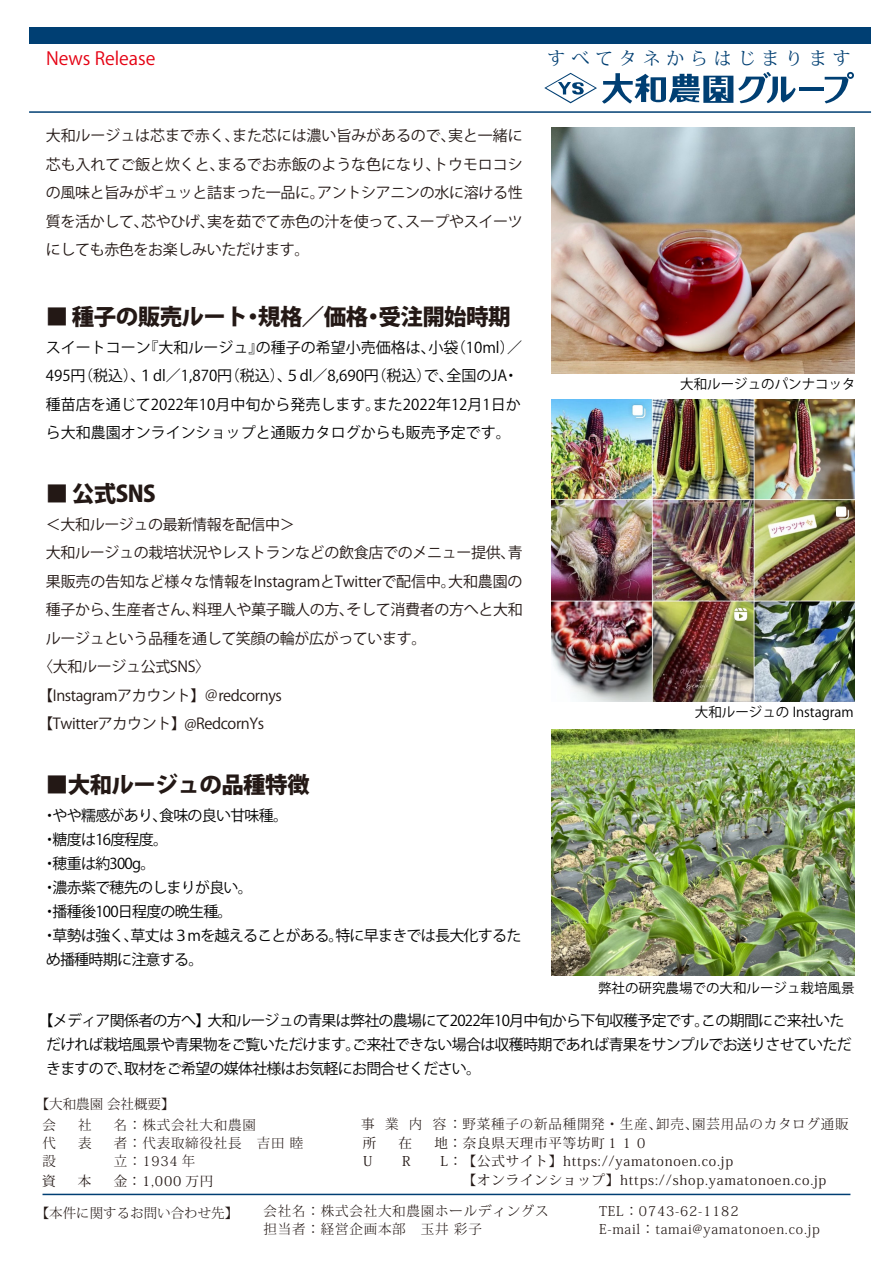
<style>
.page{position:relative;width:893px;height:1263px;background:#fff}
.page>*{position:absolute;margin:0;border:0;box-sizing:border-box;transform-origin:0 0}
.t1{font:800 22.5px "Koz Go Pro";letter-spacing:-.025em;color:#231815}
.t2{font:18px "Koz Min Pro";letter-spacing:.32em;color:#003f73}
.t3{font:18px "Koz Go Pro";color:#e50012}
.t4{font:15px/28.5px "Koz Go Pro";letter-spacing:-.02em;color:#231815;text-align:justify}
.t5{font:15px/24px "Koz Go Pro";letter-spacing:-.05em;color:#000}
.t6{font:15px/28.5px "Koz Go Pro";color:#000}
.t7{font:300 13.5px/18px "Koz Min Pro";letter-spacing:.06em;color:#231815}
.t8{font:13.5px "Koz Min Pro";letter-spacing:.06em;color:#231815}
.t9{font:13.5px "Koz Go Pro";color:#000}
.t10{font:300 13.5px/21.6px "Koz Min Pro";color:#231815}
</style>
<div class="page">
<hr style="left:43px;top:1194px;width:807px;height:1px;background:#003f73">
<div style="left:29px;top:27px;width:842px;height:17px;background:#003f73"></div>
<hr style="left:29px;top:111px;width:842px;height:2px;background:#003f73">
<hr style="left:799px;top:88px;width:25px;height:3px;background:#003f73">
<svg style="left:825px;top:72px;width:29px;height:31px"></svg>
<svg style="left:544px;top:72px;width:252px;height:32px"></svg>
<img style="left:551px;top:128px;width:303px;height:246px">
<img style="left:551px;top:399px;width:303px;height:303px">
<img style="left:551px;top:730px;width:303px;height:246px">
<p class="t3" style="left:46px;top:46px;width:111px">News Release</p>
<p class="t2" style="left:548px;top:45px;width:305px">すべてタネからはじまります</p>
<p class="t4" style="left:46px;top:122px;width:479px">大和ルージュは芯まで赤く、また芯には濃い旨みがあるので、実と一緒に芯も入れてご飯と炊くと、まるでお赤飯のような色になり、トウモロコシの風味と旨みがギュッと詰まった一品に。アントシアニンの水に溶ける性質を活かして、芯やひげ、実を茹でて赤色の汁を使って、スープやスイーツにしても赤色をお楽しみいただけます。</p>
<h1 class="t1" style="left:46px;top:302px;width:466px">■ 種子の販売ルート・規格／価格・受注開始時期</h1>
<p class="t6" style="left:46px;top:333px;width:478px">スイートコーン『大和ルージュ』の種子の希望小売価格は、小袋（10ml）／495円（税込）、１dl／1,870円（税込）、５dl／8,690円（税込）で、全国のJA・種苗店を通じて2022年10月中旬から発売します。また2022年12月1日から大和農園オンラインショップと通販カタログからも販売予定です。</p>
<h1 class="t1" style="left:46px;top:479px;width:111px">■ 公式SNS</h1>
<p class="t4" style="left:46px;top:510px;width:251px">＜大和ルージュの最新情報を配信中＞</p>
<p class="t4" style="left:46px;top:539px;width:478px">大和ルージュの栽培状況やレストランなどの飲食店でのメニュー提供、青</p>
<p class="t4" style="left:46px;top:567px;width:478px">果販売の告知など様々な情報をInstagramとTwitterで配信中。大和農園の</p>
<p class="t4" style="left:46px;top:596px;width:479px">種子から、生産者さん、料理人や菓子職人の方、そして消費者の方へと大和</p>
<p class="t4" style="left:46px;top:624px;width:382px">ルージュという品種を通して笑顔の輪が広がっています。</p>
<p class="t4" style="left:38px;top:653px;width:173px">〈大和ルージュ公式SNS〉</p>
<p class="t4" style="left:38px;top:681px;width:245px">【Instagramアカウント】＠redcornys</p>
<p class="t4" style="left:38px;top:710px;width:227px">【Twitterアカウント】@RedcornYs</p>
<h1 class="t1" style="left:46px;top:770px;width:265px">■大和ルージュの品種特徴</h1>
<p class="t5" style="left:42px;top:804px;width:481px">・やや糯感があり、食味の良い甘味種。<br>・糖度は16度程度。<br>・穂重は約300g。<br>・濃赤紫で穂先のしまりが良い。<br>・播種後100日程度の晩生種。<br>・草勢は強く、草丈は３mを越えることがある。特に早まきでは長大化するため播種時期に注意する。</p>
<p class="t9" style="left:680px;top:375px;width:177px">大和ルージュのパンナコッタ</p>
<p class="t9" style="left:695px;top:703px;width:160px">大和ルージュの Instagram</p>
<p class="t9" style="left:598px;top:979px;width:258px">弊社の研究農場での大和ルージュ栽培風景</p>
<p class="t5" style="left:46px;top:1009px;width:807px;text-indent:-8px">【メディア関係者の方へ】大和ルージュの青果は弊社の農場にて2022年10月中旬から下旬収穫予定です。この期間にご来社いただければ栽培風景や青果物をご覧いただけます。ご来社できない場合は収穫時期であれば青果をサンプルでお送りさせていただきますので、取材をご希望の媒体社様はお気軽にお問合せください。</p>
<p class="t10" style="left:43px;top:1092px;width:134px;text-indent:-7px">【大和農園 会社概要】会</p>
<p class="t7" style="left:78px;top:1116px;width:15px">社</p>
<p class="t7" style="left:114px;top:1116px;width:144px">名：株式会社大和農園</p>
<p class="t7" style="left:361px;top:1114px;width:489px">事 業 内 容：野菜種子の新品種開発・生産、卸売、園芸用品のカタログ通販</p>
<p class="t8" style="left:363px;top:1133px;width:15px">所</p>
<p class="t8" style="left:399px;top:1133px;width:15px">在</p>
<p class="t8" style="left:434px;top:1133px;width:215px">地：奈良県天理市平等坊町１１０</p>
<p class="t8" style="left:363px;top:1152px;width:11px">U</p>
<p class="t8" style="left:402px;top:1152px;width:10px">R</p>
<p class="t8" style="left:440px;top:1152px;width:294px">L：【公式サイト】https://yamatonoen.co.jp</p>
<p class="t7" style="left:264px;top:1202px;width:287px">会社名：株式会社大和農園ホールディングス担当者：経営企画本部　玉井 彩子</p>
<p class="t7" style="left:599px;top:1202px;width:222px">TEL：0743-62-1182<br>E-mail：tamai@yamatonoen.co.jp</p>
<p class="t7" style="left:43px;top:1134px;width:15px">代</p>
<p class="t7" style="left:78px;top:1134px;width:15px">表</p>
<p class="t7" style="left:114px;top:1134px;width:191px">者：代表取締役社長　吉田 睦</p>
<p class="t7" style="left:43px;top:1152px;width:15px">設</p>
<p class="t7" style="left:114px;top:1152px;width:83px">立：1934 年</p>
<p class="t8" style="left:449px;top:1170px;width:379px">　【オンラインショップ】https://shop.yamatonoen.co.jp</p>
<p class="t8" style="left:42px;top:1171px;width:15px">資</p>
<p class="t8" style="left:78px;top:1171px;width:15px">本</p>
<p class="t8" style="left:114px;top:1171px;width:101px">金：1,000 万円</p>
<p class="t10" style="left:36px;top:1201px;width:204px">【本件に関するお問い合わせ先】</p>
</div>
